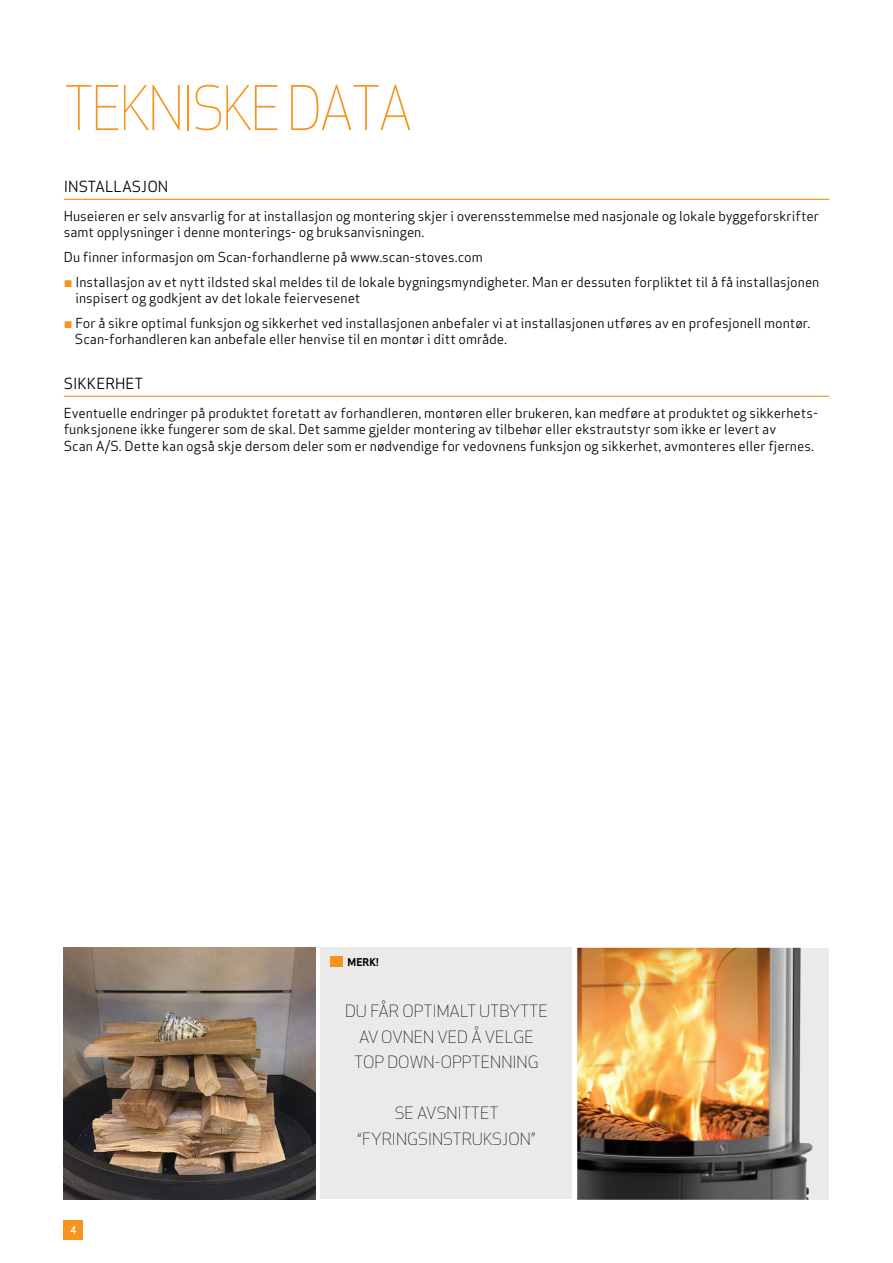
<style>
.page{position:relative;width:893px;height:1263px;background:#fff}
.page>*{position:absolute;margin:0;border:0;box-sizing:border-box;transform-origin:0 0}
.t1{font:300 60px "Apex Sans";letter-spacing:-.05em;color:#f7941d;scale:.9 1}
.t2{font:300 16.5px/25.5px "Apex Sans";color:#000;text-align:center}
.t3{font:15px "Apex Sans";color:#000}
.t4{font:13.5px/16.2px "Apex Sans";color:#000}
.t5{font:700 10.5px "Apex Sans";color:#000}
.t6{font:500 10.5px "Apex Sans";color:#fff}
.s1{color:#f7941d}
</style>
<div class="page">
<div style="left:64px;top:1220px;width:19px;height:20px;background:#f7941d"></div>
<div style="left:320px;top:947px;width:252px;height:252px;background:#eaeae8"></div>
<div style="left:330px;top:956px;width:12px;height:11px;background:#f7941d"></div>
<div style="left:577px;top:948px;width:252px;height:252px;background:#eaeae8"></div>
<img style="left:577px;top:948px;width:236px;height:252px">
<img style="left:64px;top:947px;width:252px;height:252px">
<hr style="left:64px;top:199px;width:765px;height:1px;background:#f7941d">
<hr style="left:64px;top:396px;width:765px;height:1px;background:#f7941d">
<h1 class="t1" style="left:64px;top:69px;width:389px">TEKNISKE DATA</h1>
<p class="t3" style="left:64px;top:175px;width:106px">INSTALLASJON</p>
<p class="t4" style="left:64px;top:207px;width:757px">Huseieren er selv ansvarlig for at installasjon og montering skjer i overensstemmelse med nasjonale og lokale byggeforskrifter samt opplysninger i denne monterings- og bruksanvisningen.</p>
<p class="t4" style="left:64px;top:244px;width:757px;line-height:24.8px">Du finner informasjon om Scan-forhandlerne på www.scan-stoves.com<br><span class="s1">¬</span> Installasjon av et nytt ildsted skal meldes til de lokale bygningsmyndigheter. Man er dessuten forpliktet til å få installasjonen</p>
<p class="t4" style="left:64px;top:284px;width:748px;line-height:24.8px;text-indent:12px">inspisert og godkjent av det lokale feiervesenet<br><span class="s1">¬</span> For å sikre optimal funksjon og sikkerhet ved installasjonen anbefaler vi at installasjonen utføres av en profesjonell montør.</p>
<p class="t4" style="left:75px;top:330px;width:434px">Scan-forhandleren kan anbefale eller henvise til en montør i ditt område.</p>
<p class="t3" style="left:64px;top:371px;width:81px">SIKKERHET</p>
<p class="t4" style="left:64px;top:404px;width:756px">Eventuelle endringer på produktet foretatt av forhandleren, montøren eller brukeren, kan medføre at produktet og sikkerhets&shy;funksjonene ikke fungerer som de skal. Det samme gjelder montering av tilbehør eller ekstrautstyr som ikke er levert av<br>Scan A/S. Dette kan også skje dersom deler som er nødvendige for vedovnens funksjon og sikkerhet, avmonteres eller fjernes.</p>
<p class="t5" style="left:348px;top:956px;width:33px">MERK!</p>
<p class="t6" style="left:70px;top:1221px;width:8px">4</p>
<p class="t2" style="left:345px;top:998px;width:204px">DU FÅR OPTIMALT UTBYTTE<br>AV OVNEN VED Å VELGE<br>TOP DOWN-OPPTENNING</p>
<p class="t2" style="left:358px;top:1100px;width:179px">SE AVSNITTET “FYRINGSINSTRUKSJON”</p>
</div>
